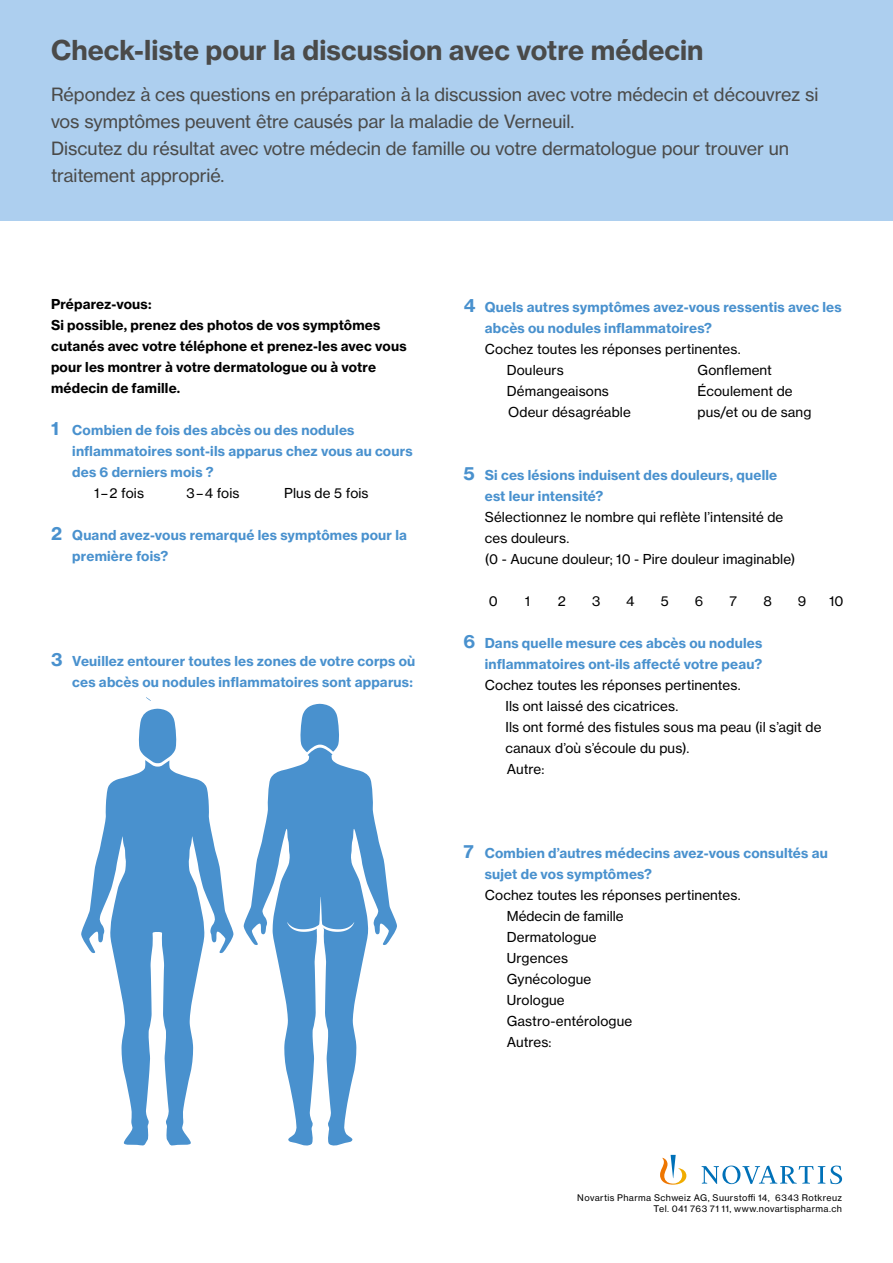
<style>
.page{position:relative;width:893px;height:1263px;background:#fff}
.page>*{position:absolute;margin:0;border:0;box-sizing:border-box;transform-origin:0 0}
.t1{font:700 27px "Volta Modern Text 75";color:#4a4a49}
.t2{font:18px/27px "Volta Modern Text 55 Roman";letter-spacing:-.005em;color:#4a4a49}
.t3{font:700 13.5px/21px "Volta Modern Text 75";letter-spacing:.015em;color:#4991ce}
.t4{font:13.5px/21px "Volta Modern Text 55 Roman";letter-spacing:.01em;color:#000}
.t5{font:700 13.5px/21px "Volta Modern Text 75";letter-spacing:.015em;color:#000}
.t6{font:9px/10.8px "Volta Modern Text 55 Roman";letter-spacing:.04em;color:#000;text-align:right}
.s1{font-size:18px}
</style>
<div class="page">
<svg style="left:660px;top:1155px;width:182px;height:29px"></svg>
<svg style="left:138px;top:709px;width:39px;height:51px"></svg>
<svg style="left:81px;top:760px;width:153px;height:386px"></svg>
<svg style="left:300px;top:704px;width:39px;height:44px;background:#62a0d4"></svg>
<svg style="left:243px;top:748px;width:154px;height:398px"></svg>
<div style="left:0;top:0;width:893px;height:220px;background:#adcfef"></div>
<h1 class="t1" style="left:51px;top:33px;width:654px">Check-liste pour la discussion avec votre médecin</h1>
<p class="t2" style="left:51px;top:81px;width:769px">Répondez à ces questions en préparation à la discussion avec votre médecin et découvrez si vos symptômes peuvent être causés par la maladie de Verneuil.<br>Discutez du résultat avec votre médecin de famille ou votre dermatologue pour trouver un traitement approprié.</p>
<p class="t5" style="left:51px;top:293px;width:357px">Préparez-vous:<br>Si possible, prenez des photos de vos symptômes cutanés avec votre téléphone et prenez-les avec vous pour les montrer à votre dermatologue ou à votre médecin de famille.</p>
<p class="t3" style="left:72px;top:419px;width:342px;text-indent:-21px"><span class="s1">1</span> Combien de fois des abcès ou des nodules inflammatoires sont-ils apparus chez vous au cours des 6 derniers mois ?</p>
<p class="t4" style="left:94px;top:482px;width:51px">1 – 2 fois</p>
<p class="t4" style="left:187px;top:482px;width:55px">3 – 4 fois</p>
<p class="t4" style="left:284px;top:482px;width:86px">Plus de 5 fois</p>
<p class="t3" style="left:72px;top:524px;width:336px;text-indent:-21px"><span class="s1">2</span> Quand avez-vous remarqué les symptômes pour la première fois?</p>
<p class="t3" style="left:51px;top:650px;width:366px;text-align:right"><span class="s1">3</span> Veuillez entourer toutes les zones de votre corps où ces abcès ou nodules inflammatoires sont apparus:</p>
<p class="t3" style="left:485px;top:297px;width:358px;text-indent:-21px"><span class="s1">4</span> Quels autres symptômes avez-vous ressentis avec les abcès ou nodules inflammatoires?</p>
<p class="t4" style="left:507px;top:339px;width:235px;text-indent:-22px">Cochez toutes les réponses pertinentes.<br>Douleurs</p>
<p class="t4" style="left:697px;top:360px;width:76px">Gonflement</p>
<p class="t4" style="left:507px;top:381px;width:104px">Démangeaisons</p>
<p class="t4" style="left:697px;top:381px;width:97px">Écoulement de</p>
<p class="t4" style="left:508px;top:402px;width:124px">Odeur désagréable</p>
<p class="t4" style="left:697px;top:402px;width:115px">pus/et ou de sang</p>
<p class="t3" style="left:485px;top:465px;width:294px;text-indent:-21px"><span class="s1">5</span> Si ces lésions induisent des douleurs, quelle est leur intensité?</p>
<p class="t4" style="left:485px;top:507px;width:312px">Sélectionnez le nombre qui reflète l’intensité de ces douleurs.<br>(0 - Aucune douleur; 10 - Pire douleur imaginable)</p>
<p class="t4" style="left:489px;top:591px;width:11px">0</p>
<p class="t4" style="left:525px;top:591px;width:7px">1</p>
<p class="t4" style="left:558px;top:591px;width:10px">2</p>
<p class="t4" style="left:592px;top:591px;width:10px">3</p>
<p class="t4" style="left:626px;top:591px;width:10px">4</p>
<p class="t4" style="left:661px;top:591px;width:9px">5</p>
<p class="t4" style="left:695px;top:591px;width:10px">6</p>
<p class="t4" style="left:730px;top:591px;width:9px">7</p>
<p class="t4" style="left:763px;top:591px;width:10px">8</p>
<p class="t4" style="left:798px;top:591px;width:10px">9</p>
<p class="t4" style="left:829px;top:591px;width:16px">10</p>
<p class="t3" style="left:463px;top:633px;width:300px;text-align:right"><span class="s1">6</span> Dans quelle mesure ces abcès ou nodules inflammatoires ont-ils affecté votre peau?</p>
<p class="t4" style="left:505px;top:675px;width:318px;text-indent:-21px">Cochez toutes les réponses pertinentes.<br>Ils ont laissé des cicatrices.<br>Ils ont formé des fistules sous ma peau (il s’agit de canaux d’où s’écoule du pus).<br>Autre:</p>
<p class="t3" style="left:485px;top:843px;width:345px;text-indent:-21px"><span class="s1">7</span> Combien d’autres médecins avez-vous consultés au sujet de vos symptômes?</p>
<p class="t4" style="left:507px;top:885px;width:235px;text-indent:-22px">Cochez toutes les réponses pertinentes.<br>Médecin de famille<br>Dermatologue<br>Urgences<br>Gynécologue<br>Urologue<br>Gastro-entérologue<br>Autres:</p>
<p class="t6" style="left:577px;top:1192px;width:266px">Novartis Pharma Schweiz AG, Suurstoffi 14, 6343 Rotkreuz<br>Tel. 041 763 71 11, www.novartispharma.ch</p>
</div>
